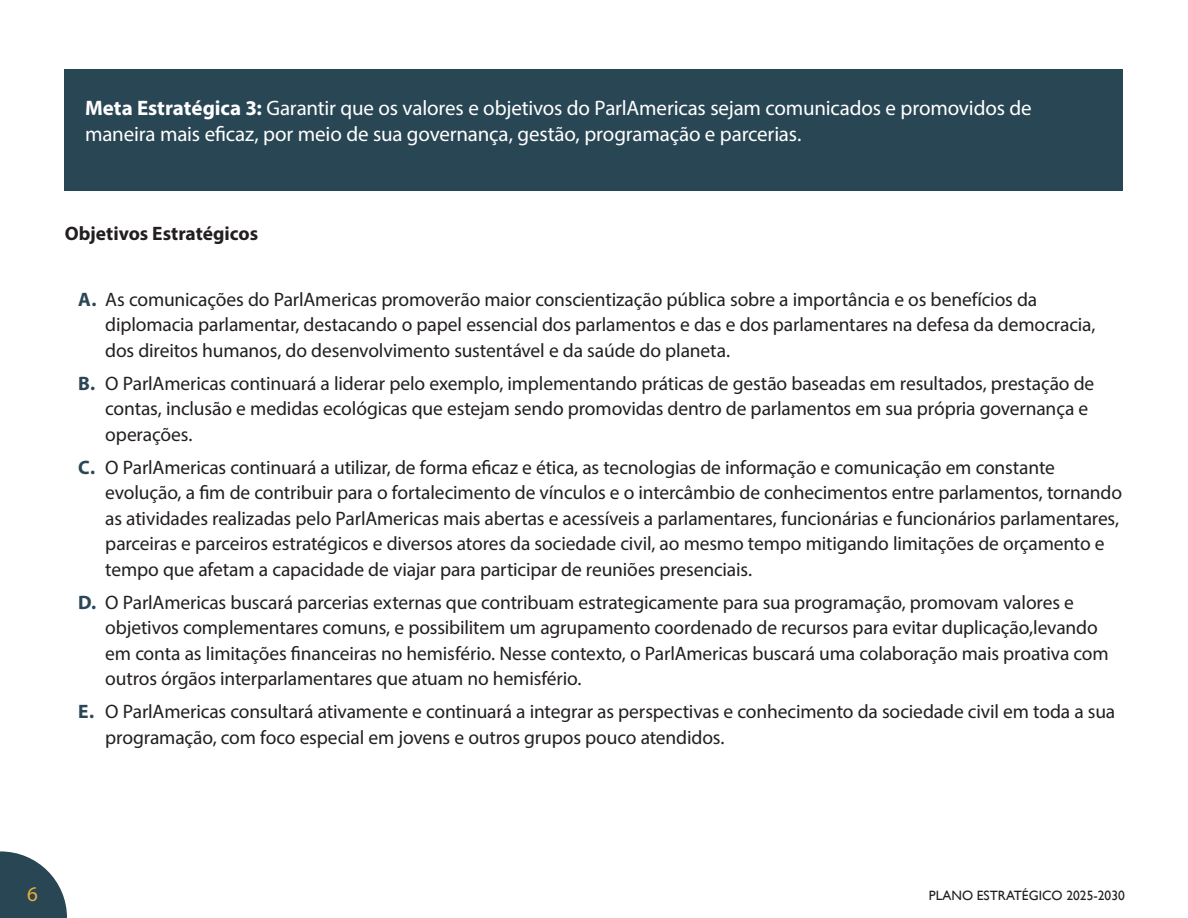
<style>
.page{position:relative;width:1188px;height:918px;background:#fff}
.page>*{position:absolute;margin:0;border:0;box-sizing:border-box;transform-origin:0 0}
.Body_paragraph{font:21px/25.5px "Myriad Pro";letter-spacing:-.01em;color:#fff}
.t1{font:21px "Myriad Pro";color:#eab038}
.t2{font:19.5px/25.5px "Myriad Pro";letter-spacing:-.01em;color:#231f20}
.Body_paragraph-2{font:700 19.5px "Myriad Pro";letter-spacing:-.005em;color:#231f20}
.t3{font:13.5px "Gill Sans";color:#231f20}
.s1{font-weight:700}
.s2{font-weight:700;color:#2b4654}
</style>
<div class="page">
<svg style="left:0;top:851px;width:67px;height:67px"></svg>
<div style="left:65px;top:69px;width:1058px;height:122px;background:#294654"></div>
<p class="Body_paragraph" style="left:85px;top:95px;width:948px"><span class="s1">Meta Estratégica 3:</span> Garantir que os valores e objetivos do ParlAmericas sejam comunicados e promovidos de maneira mais eficaz, por meio de sua governança, gestão, programação e parcerias.</p>
<p class="Body_paragraph-2" style="left:65px;top:220px;width:195px">Objetivos Estratégicos</p>
<p class="t2" style="left:105px;top:286px;width:992px;text-indent:-27px"><span class="s2">A.</span> As comunicações do ParlAmericas promoverão maior conscientização pública sobre a importância e os benefícios da diplomacia parlamentar, destacando o papel essencial dos parlamentos e das e dos parlamentares na defesa da democracia, dos direitos humanos, do desenvolvimento sustentável e da saúde do planeta.</p>
<p class="t2" style="left:105px;top:370px;width:991px;text-indent:-27px"><span class="s2">B.</span> O ParlAmericas continuará a liderar pelo exemplo, implementando práticas de gestão baseadas em resultados, prestação de contas, inclusão e medidas ecológicas que estejam sendo promovidas dentro de parlamentos em sua própria governança e operações.</p>
<p class="t2" style="left:105px;top:454px;width:1018px;text-indent:-27px"><span class="s2">C.</span> O ParlAmericas continuará a utilizar, de forma eficaz e ética, as tecnologias de informação e comunicação em constante evolução, a fim de contribuir para o fortalecimento de vínculos e o intercâmbio de conhecimentos entre parlamentos, tornando as atividades realizadas pelo ParlAmericas mais abertas e acessíveis a parlamentares, funcionárias e funcionários parlamentares, parceiras e parceiros estratégicos e diversos atores da sociedade civil, ao mesmo tempo mitigando limitações de orçamento e tempo que afetam a capacidade de viajar para participar de reuniões presenciais.</p>
<p class="t2" style="left:105px;top:589px;width:1005px;text-indent:-27px"><span class="s2">D.</span> O ParlAmericas buscará parcerias externas que contribuam estrategicamente para sua programação, promovam valores e objetivos complementares comuns, e possibilitem um agrupamento coordenado de recursos para evitar duplicação,levando em conta as limitações financeiras no hemisfério. Nesse contexto, o ParlAmericas buscará uma colaboração mais proativa com outros órgãos interparlamentares que atuam no hemisfério.</p>
<p class="t2" style="left:105px;top:698px;width:1011px;text-indent:-27px"><span class="s2">E.</span> O ParlAmericas consultará ativamente e continuará a integrar as perspectivas e conhecimento da sociedade civil em toda a sua programação, com foco especial em jovens e outros grupos pouco atendidos.</p>
<p class="t1" style="left:27px;top:881px;width:12px">6</p>
<p class="t3" style="left:929px;top:888px;width:197px">PLANO ESTRATÉGICO 2025-2030</p>
</div>
